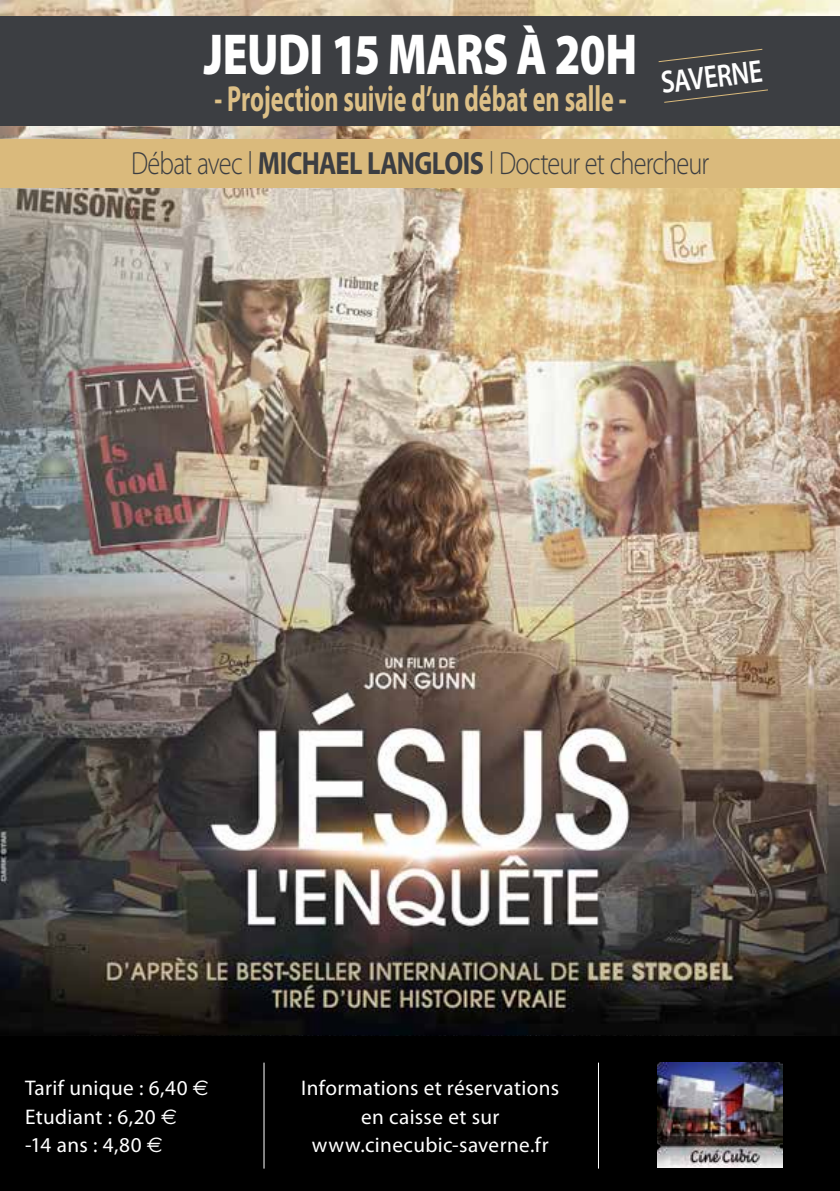
<style>
.page{position:relative;width:840px;height:1191px;background:#fff}
.page>*{position:absolute;margin:0;border:0;box-sizing:border-box;transform-origin:0 0}
.t1{font:900 58px "Myriad Pro";letter-spacing:-.01em;color:#fff;scale:.78 1}
.t2{font:700 36.4px "Myriad Pro";letter-spacing:-.005em;color:#ddc087;scale:.67 1}
.t3{font:300 32.2px "Myriad Pro";letter-spacing:-.035em;color:#3c3e42;scale:.82 1}
.t4{font:600 31.8px "Myriad Pro";color:#fff;scale:.82 1}
.t5{font:21.2px/28.2px "Myriad Pro";letter-spacing:.015em;color:#fff}
.s1{font-weight:700}
.s2{font-family:"Euro Sans"}
</style>
<div class="page">
<img style="left:0;top:0;width:839px;height:1036px">
<div style="left:0;top:16px;width:839px;height:109px;background:#3c3e42"></div>
<div style="left:0;top:139px;width:839px;height:49px;background:#daba7c"></div>
<div style="left:0;top:1036px;width:839px;height:155px;background:#000"></div>
<hr style="left:263px;top:1062px;width:1px;height:106px;background:#fff">
<hr style="left:597px;top:1062px;width:1px;height:106px;background:#fff">
<img style="left:657px;top:1062px;width:125px;height:105px">
<svg style="left:658px;top:48px;width:105px;height:15px"></svg>
<svg style="left:664px;top:89px;width:104px;height:14px"></svg>
<h1 class="t1" style="left:204px;top:21px;width:556px">JEUDI 15 MARS À 20H</h1>
<h2 class="t2" style="left:214px;top:75px;width:616px">- Projection suivie d’un débat en salle -</h2>
<h3 class="t3" style="left:131px;top:146px;width:706px">Débat avec <sup>|</sup> <span class="s1">MICHAEL LANGLOIS</span> <sup>|</sup> Docteur et chercheur</h3>
<h3 class="t4" style="left:658px;top:65px;width:125px;rotate:-7deg">SAVERNE</h3>
<p class="t5" style="left:25px;top:1074px;width:185px">Tarif unique : 6,40 <span class="s2">€<br></span>Etudiant : 6,20 <span class="s2">€ </span>-14 ans : 4,80 <span class="s2">€</span></p>
<p class="t5" style="left:301px;top:1074px;width:259px;text-align:center">Informations et réservations en caisse et sur www.cinecubic-saverne.fr</p>
</div>
